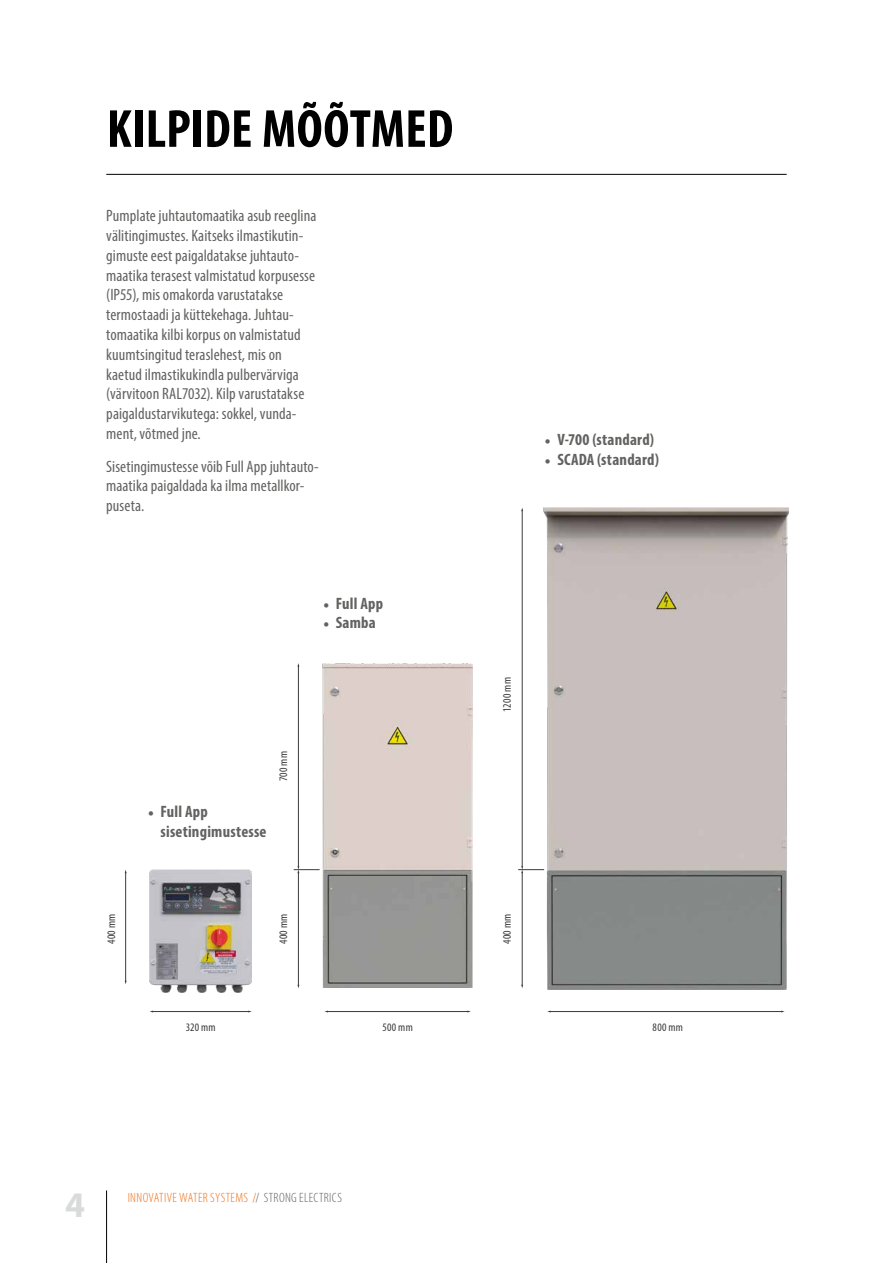
<style>
.page{position:relative;width:893px;height:1263px;background:#fff}
.page>*{position:absolute;margin:0;border:0;box-sizing:border-box;transform-origin:0 0}
.t1{font:700 condensed 54px "Myriad Pro";letter-spacing:.005em;color:#000}
.t2{font:700 36px "Myriad Pro";color:#d9dada}
.t3{font:condensed 16.5px/19.8px "Myriad Pro";letter-spacing:.005em;color:#626261}
.t4{font:700 condensed 16.5px/19.8px "Myriad Pro";letter-spacing:.015em;color:#626261}
.t5{font:300 condensed 13.5px "Myriad Pro";letter-spacing:.025em;color:#ee711a}
.t6{font:condensed 11.4px "Myriad Pro";letter-spacing:.02em;color:#3a3a39}
.s1{font-family:"Minion Pro";font-weight:400;font-stretch:normal}
.s2{color:#626261}
</style>
<div class="page">
<hr style="left:106px;top:1190px;width:1px;height:73px;background:#000">
<hr style="left:106px;top:174px;width:681px;height:1px;background:#000">
<img style="left:543px;top:508px;width:246px;height:481px">
<img style="left:150px;top:870px;width:102px;height:122px">
<img style="left:322px;top:663px;width:150px;height:325px">
<hr style="left:152px;top:1011px;width:97px;height:1px;background:#3b3a39">
<hr style="left:298px;top:872px;width:1px;height:113px;background:#3b3a39">
<hr style="left:298px;top:666px;width:1px;height:201px;background:#3b3a39">
<hr style="left:522px;top:872px;width:1px;height:113px;background:#3b3a39">
<hr style="left:522px;top:510px;width:1px;height:357px;background:#3b3a39">
<hr style="left:125px;top:872px;width:1px;height:109px;background:#3b3a39">
<hr style="left:327px;top:1011px;width:141px;height:1px;background:#3b3a39">
<hr style="left:550px;top:1011px;width:232px;height:1px;background:#3b3a39">
<svg style="left:294px;top:866px;width:26px;height:7px"></svg>
<svg style="left:518px;top:866px;width:26px;height:7px"></svg>
<h1 class="t1" style="left:107px;top:95px;width:348px">KILPIDE MÕÕTMED</h1>
<p class="t3" style="left:106px;top:206px;width:212px">Pumplate juhtautomaatika asub reeglina välitingimustes. Kaitseks ilmastikutin&shy;gimuste eest paigaldatakse juhtauto&shy;maatika terasest valmistatud korpusesse (IP55), mis omakorda varustatakse termostaadi ja küttekehaga. Juhtau&shy;tomaatika kilbi korpus on valmistatud kuumtsingitud teraslehest, mis on kaetud ilmastikukindla pulbervärviga (värvitoon RAL7032). Kilp varustatakse paigaldustarvikutega: sokkel, vunda&shy;ment, võtmed jne.</p>
<p class="t3" style="left:106px;top:456px;width:214px">Sisetingimustesse võib Full App juhtauto&shy;maatika paigaldada ka ilma metallkor&shy;puseta.</p>
<p class="t4" style="left:323px;top:593px;width:62px"><span class="s1">•</span> Full App</p>
<p class="t4" style="left:323px;top:613px;width:54px"><span class="s1">•</span> Samba</p>
<p class="t6" style="left:104px;top:944px;width:32px;rotate:-90deg">400 mm</p>
<p class="t4" style="left:161px;top:801px;width:108px;text-indent:-13px"><span class="s1">•</span> Full App sisetingimustesse</p>
<p class="t6" style="left:276px;top:781px;width:32px;rotate:-90deg">700 mm</p>
<p class="t6" style="left:276px;top:944px;width:32px;rotate:-90deg">400 mm</p>
<p class="t6" style="left:186px;top:1020px;width:31px">320 mm</p>
<p class="t6" style="left:382px;top:1020px;width:32px">500 mm</p>
<p class="t4" style="left:545px;top:430px;width:111px"><span class="s1">•</span> V-700 (standard)</p>
<p class="t4" style="left:545px;top:449px;width:116px"><span class="s1">•</span> SCADA (standard)</p>
<p class="t6" style="left:500px;top:712px;width:36px;rotate:-90deg">1200 mm</p>
<p class="t6" style="left:500px;top:944px;width:32px;rotate:-90deg">400 mm</p>
<p class="t6" style="left:653px;top:1020px;width:32px">800 mm</p>
<h2 class="t2" style="left:65px;top:1182px;width:21px">4</h2>
<p class="t5" style="left:128px;top:1190px;width:216px">INNOVATIVE WATER SYSTEMS /<span class="s2">/ STRONG ELECTRICS</span></p>
</div>
